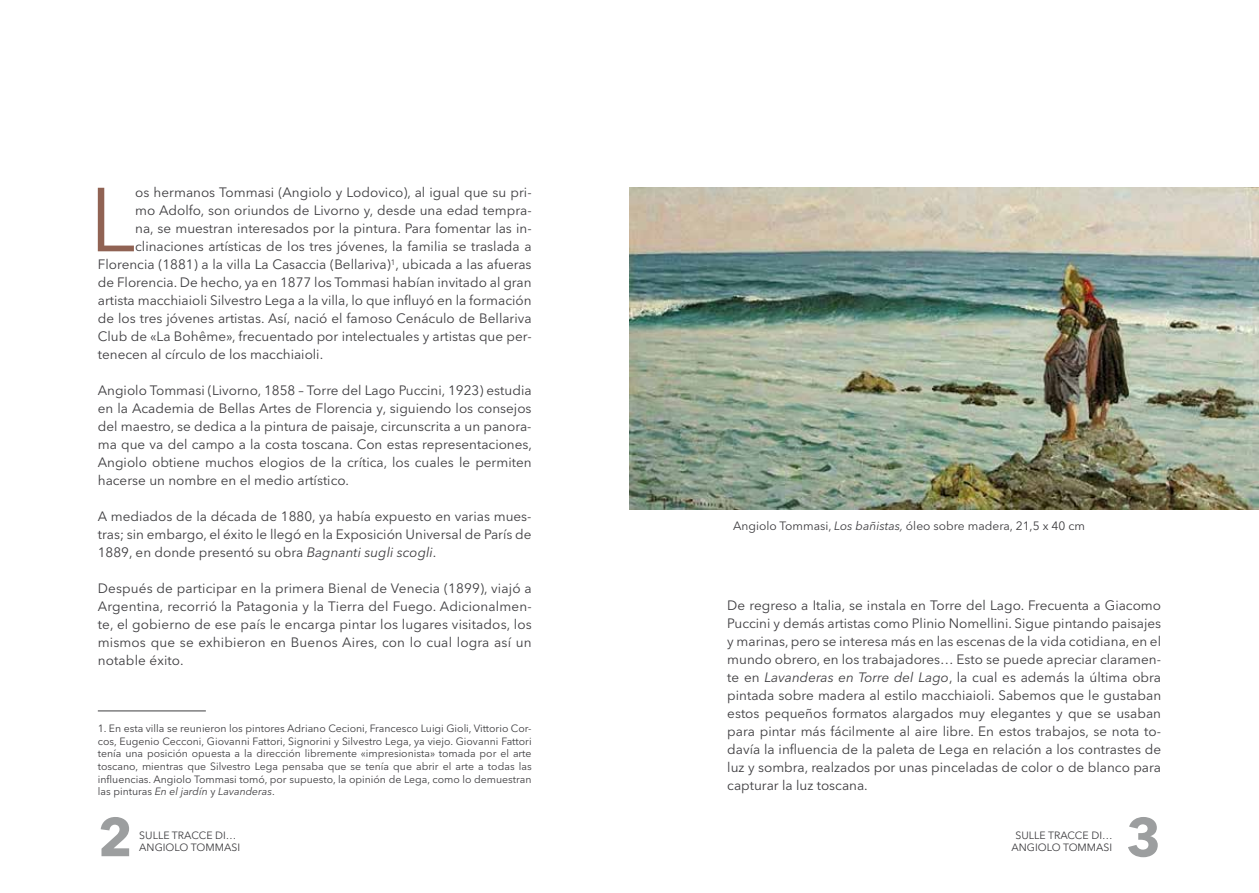
<style>
.page{position:relative;width:1259px;height:893px;background:#fff}
.page>*{position:absolute;margin:0;border:0;box-sizing:border-box;transform-origin:0 0}
.t1{font:89.7px "Avenir Next LT Pro";color:#906253}
.t2{font:700 54px "Avenir Next LT Pro";color:#9c9e9f}
.t3{font:13.5px/18px "Avenir Next LT Pro";color:#3e3d40;text-align:justify}
.t4{font:12px "Avenir Next LT Pro";color:#3e3d40}
.t5{font:10.5px/12.6px "Avenir Next LT Pro";color:#3e3d40}
.s1{font-style:italic}
</style>
<div class="page">
<hr style="left:98px;top:710px;width:108px;height:1px;background:#3e3d40">
<img style="left:629px;top:187px;width:630px;height:322px">
<h1 class="t1" style="left:89px;top:167px;width:47px">L</h1>
<p class="t3" style="left:135px;top:184px;width:398px">os hermanos Tommasi (Angiolo y Lodovico), al igual que su pri-</p>
<p class="t3" style="left:135px;top:202px;width:398px">mo Adolfo, son oriundos de Livorno y, desde una edad tempra-</p>
<p class="t3" style="left:135px;top:220px;width:398px">na, se muestran interesados por la pintura. Para fomentar las in-</p>
<p class="t3" style="left:135px;top:238px;width:398px">clinaciones artísticas de los tres jóvenes, la familia se traslada a</p>
<p class="t3" style="left:98px;top:256px;width:435px">Florencia (1881) a la villa La Casaccia (Bellariva)<sup>1</sup>, ubicada a las afueras</p>
<p class="t3" style="left:98px;top:274px;width:435px">de Florencia. De hecho, ya en 1877 los Tommasi habían invitado al gran</p>
<p class="t3" style="left:98px;top:292px;width:435px">artista macchiaioli Silvestro Lega a la villa, lo que influyó en la formación</p>
<p class="t3" style="left:98px;top:310px;width:435px">de los tres jóvenes artistas. Así, nació el famoso Cenáculo de Bellariva</p>
<p class="t3" style="left:98px;top:328px;width:435px">Club de «La Bohême», frecuentado por intelectuales y artistas que per-</p>
<p class="t3" style="left:98px;top:346px;width:227px">tenecen al círculo de los macchiaioli.</p>
<p class="t3" style="left:98px;top:382px;width:436px">Angiolo Tommasi (Livorno, 1858 – Torre del Lago Puccini, 1923) estudia en la Academia de Bellas Artes de Florencia y, siguiendo los consejos del maestro, se dedica a la pintura de paisaje, circunscrita a un panora&shy;ma que va del campo a la costa toscana. Con estas representaciones, Angiolo obtiene muchos elogios de la crítica, los cuales le permiten hacerse un nombre en el medio artístico.</p>
<p class="t3" style="left:98px;top:507px;width:435px">A mediados de la década de 1880, ya había expuesto en varias mues&shy;tras; sin embargo, el éxito le llegó en la Exposición Universal de París de 1889, en donde presentó su obra <span class="s1">Bagnanti sugli scogli</span>.</p>
<p class="t3" style="left:98px;top:579px;width:435px">Después de participar en la primera Bienal de Venecia (1899), viajó a Argentina, recorrió la Patagonia y la Tierra del Fuego. Adicionalmen&shy;te, el gobierno de ese país le encarga pintar los lugares visitados, los mismos que se exhibieron en Buenos Aires, con lo cual logra así un notable éxito.</p>
<p class="t5" style="left:98px;top:722px;width:435px;text-align:justify">1. En esta villa se reunieron los pintores Adriano Cecioni, Francesco Luigi Gioli, Vittorio Cor&shy;cos, Eugenio Cecconi, Giovanni Fattori, Signorini y Silvestro Lega, ya viejo. Giovanni Fattori tenía una posición opuesta a la dirección libremente «impresionista» tomada por el arte toscano, mientras que Silvestro Lega pensaba que se tenía que abrir el arte a todas las influencias. Angiolo Tommasi tomó, por supuesto, la opinión de Lega, como lo demuestran las pinturas <span class="s1">En el jardín</span> y <span class="s1">Lavanderas</span>.</p>
<h2 class="t2" style="left:98px;top:804px;width:36px">2</h2>
<p class="t5" style="left:139px;top:829px;width:102px;line-height:12px">SULLE TRACCE DI…<br>ANGIOLO TOMMASI</p>
<p class="t4" style="left:733px;top:519px;width:353px">Angiolo Tommasi, <span class="s1">Los bañistas,</span> óleo sobre madera, 21,5 x 40 cm</p>
<p class="t3" style="left:727px;top:596px;width:435px">De regreso a Italia, se instala en Torre del Lago. Frecuenta a Giacomo Puccini y demás artistas como Plinio Nomellini. Sigue pintando paisajes y marinas, pero se interesa más en las escenas de la vida cotidiana, en el mundo obrero, en los trabajadores… Esto se puede apreciar claramen&shy;te en <span class="s1">Lavanderas en Torre del Lago</span>, la cual es además la última obra pintada sobre madera al estilo macchiaioli. Sabemos que le gustaban estos pequeños formatos alargados muy elegantes y que se usaban para pintar más fácilmente al aire libre. En estos trabajos, se nota to&shy;davía la influencia de la paleta de Lega en relación a los contrastes de luz y sombra, realzados por unas pinceladas de color o de blanco para capturar la luz toscana.</p>
<p class="t5" style="left:1015px;top:829px;width:99px">SULLE TRACCE DI…</p>
<p class="t5" style="left:1011px;top:841px;width:102px">ANGIOLO TOMMASI</p>
<h2 class="t2" style="left:1126px;top:804px;width:36px">3</h2>
</div>
